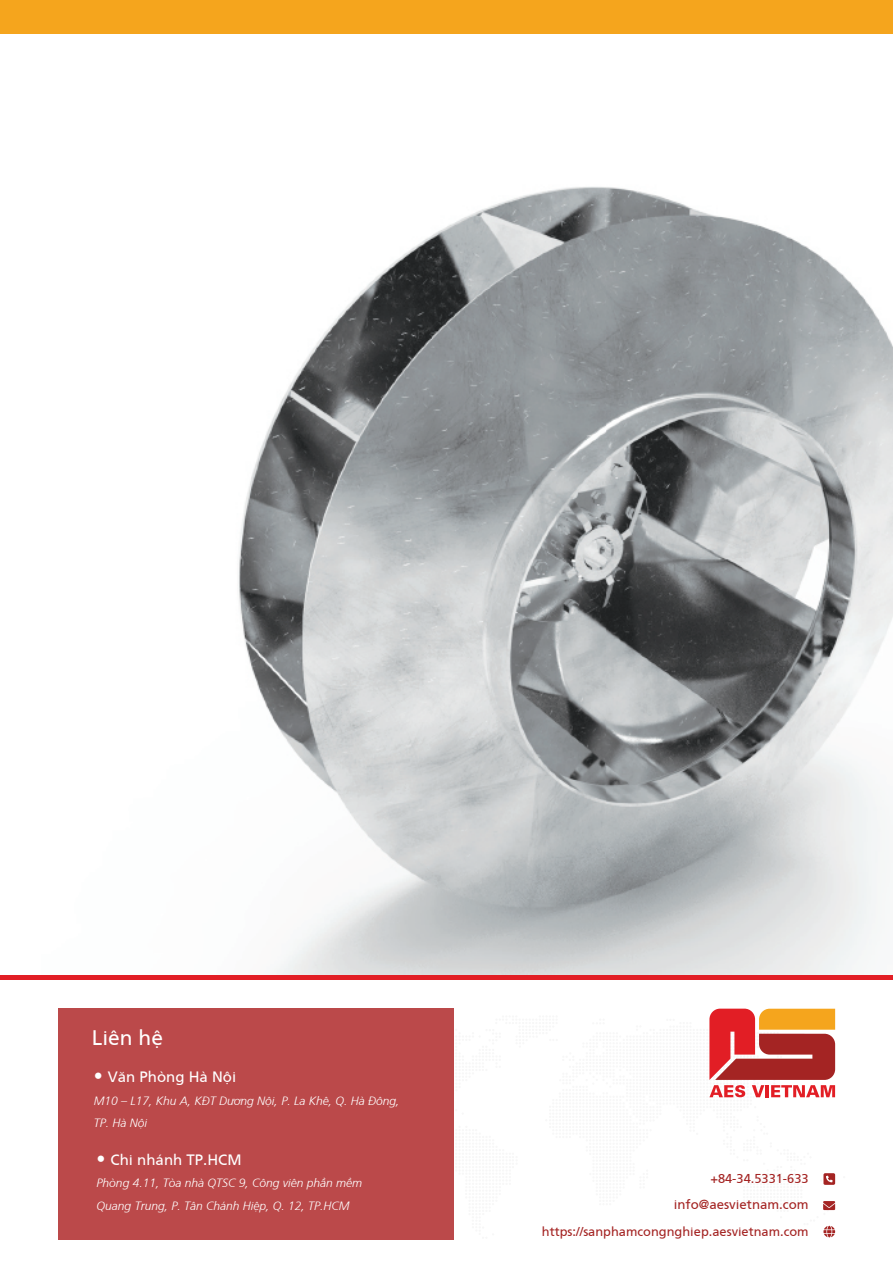
<style>
.page{position:relative;width:893px;height:1263px;background:#fff}
.page>*{position:absolute;margin:0;border:0;box-sizing:border-box;transform-origin:0 0}
.t1{font:21px "Frutiger";color:#fff}
.t2{font:15px "Frutiger";color:#fff}
.t3{font:13.2px "Frutiger";color:#a42423}
.t4{font:12.9px "Frutiger";color:#a42423}
.t5{font:italic 300 12px/22.5px "Frutiger";color:#fff}
.s1{font-size:18px}
</style>
<div class="page">
<img style="left:238px;top:187px;width:655px;height:788px">
<div style="left:0;top:975px;width:893px;height:5px;background:#e21e25"></div>
<div style="left:0;top:0;width:893px;height:33px;background:#f5a51d"></div>
<div style="left:58px;top:1009px;width:396px;height:231px;background:#bb494a"></div>
<svg style="left:709px;top:1009px;width:126px;height:229px"></svg>
<h1 class="t1" style="left:92px;top:1023px;width:73px">Liên hệ</h1>
<p class="t2" style="left:94px;top:1066px;width:144px"><span class="s1">•</span> Văn Phòng Hà Nội</p>
<p class="t5" style="left:94px;top:1088px;width:307px">M10 – L17, Khu A, KĐT Dương Nội, P. La Khê, Q. Hà Đông,<br>TP. Hà Nội</p>
<p class="t2" style="left:97px;top:1149px;width:146px"><span class="s1">•</span> Chi nhánh TP.HCM</p>
<p class="t5" style="left:97px;top:1171px;width:267px">Phòng 4.11, Tòa nhà QTSC 9, Công viên phần mềm<br>Quang Trung, P. Tân Chánh Hiệp, Q. 12, TP.HCM</p>
<p class="t4" style="left:710px;top:1170px;width:100px">+84-34.5331-633</p>
<p class="t3" style="left:674px;top:1195px;width:136px">info@aesvietnam.com</p>
<p class="t4" style="left:542px;top:1222px;width:268px">https://sanphamcongnghiep.aesvietnam.com</p>
</div>
